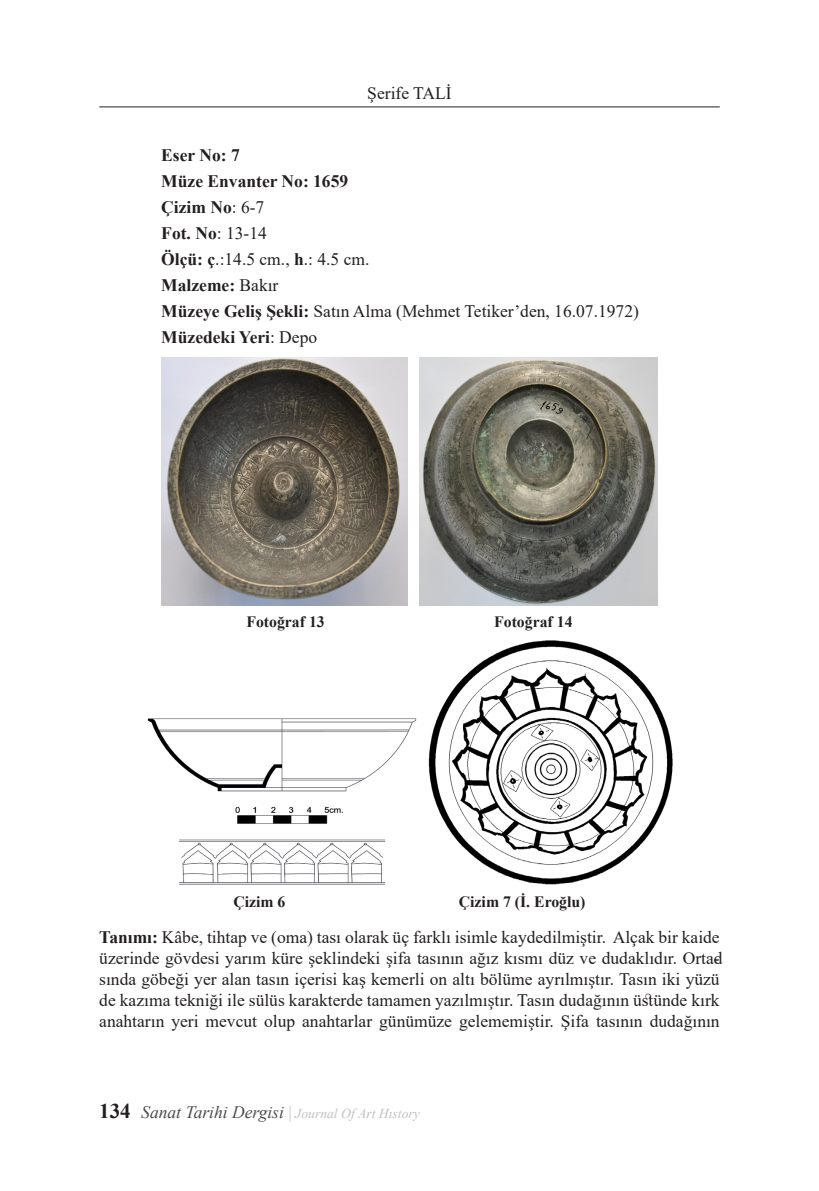
<style>
.page{position:relative;width:819px;height:1191px;background:#fff}
.page>*{position:absolute;margin:0;border:0;box-sizing:border-box;transform-origin:0 0}
.STD_-_Gövde_Metni{font:17.5px/21px "Times New Roman";color:#231f20;text-align:justify}
.STD_-_Gövde_Metni-2{font:700 17.5px "Times New Roman";color:#231f20}
.STD_-_Resim_Yazıları{font:700 15.75px "Times New Roman";color:#231f20}
.t1{font:italic 13.65px "Times New Roman";color:#c0c0c0}
.s1{font-weight:400}
.s2{font-weight:700}
.s3{font-weight:700;font-style:normal;font-size:21px;color:#231f20}
.s4{font-size:17.5px;color:#494a4c}
.s5{font-style:normal;font-size:17.5px}
</style>
<div class="page">
<hr style="left:99px;top:107px;width:620px;height:1px;background:#231f20">
<img style="left:162px;top:357px;width:245px;height:248px">
<img style="left:419px;top:357px;width:238px;height:248px">
<img style="left:147px;top:718px;width:270px;height:167px">
<img style="left:428px;top:640px;width:245px;height:245px">
<p class="STD_-_Gövde_Metni" style="left:367px;top:82px;width:86px">Şerife TALİ</p>
<p class="STD_-_Gövde_Metni-2" style="left:161px;top:142px;width:80px">Eser No: 7</p>
<p class="STD_-_Gövde_Metni-2" style="left:161px;top:168px;width:188px">Müze Envanter No: 1659</p>
<p class="STD_-_Gövde_Metni-2" style="left:161px;top:194px;width:105px">Çizim No<span class="s1">: 6-7</span></p>
<p class="STD_-_Gövde_Metni-2" style="left:161px;top:220px;width:107px">Fot. No<span class="s1">: 13-14</span></p>
<p class="STD_-_Gövde_Metni" style="left:161px;top:248px;width:210px"><span class="s2">Ölçü: ç</span>.:14.5 cm., <span class="s2">h</span>.: 4.5 cm.</p>
<p class="STD_-_Gövde_Metni-2" style="left:161px;top:272px;width:119px">Malzeme: <span class="s1">Bakır</span></p>
<p class="STD_-_Gövde_Metni" style="left:161px;top:300px;width:479px"><span class="s2">Müzeye Geliş Şekli:</span> Satın Alma (Mehmet Tetiker’den, 16.07.1972)</p>
<p class="STD_-_Gövde_Metni-2" style="left:161px;top:324px;width:157px">Müzedeki Yeri<span class="s1">: Depo</span></p>
<p class="STD_-_Resim_Yazıları" style="left:246px;top:610px;width:80px">Fotoğraf 13</p>
<p class="STD_-_Resim_Yazıları" style="left:494px;top:610px;width:80px">Fotoğraf 14</p>
<p class="STD_-_Resim_Yazıları" style="left:233px;top:890px;width:54px">Çizim 6</p>
<p class="STD_-_Resim_Yazıları" style="left:459px;top:890px;width:128px">Çizim 7 (İ. Eroğlu)</p>
<p class="STD_-_Gövde_Metni" style="left:99px;top:925px;width:622px"><span class="s2">Tanımı:</span> Kâbe, tihtap ve (oma) tası olarak üç farklı isimle kaydedilmiştir. Alçak bir kaide üzerinde gövdesi yarım küre şeklindeki şifa tasının ağız kısmı düz ve dudaklıdır. Orta&shy;sında göbeği yer alan tasın içerisi kaş kemerli on altı bölüme ayrılmıştır. Tasın iki yüzü de kazıma tekniği ile sülüs karakterde tamamen yazılmıştır. Tasın dudağının üstünde kırk anahtarın yeri mevcut olup anahtarlar günümüze gelememiştir. Şifa tasının dudağının</p>
<p class="t1" style="left:99px;top:1104px;width:322px"><span class="s3">134</span> <span class="s4">Sanat Tarihi Dergisi</span> <span class="s5">|</span> Journal Of Art Hıstory</p>
</div>
